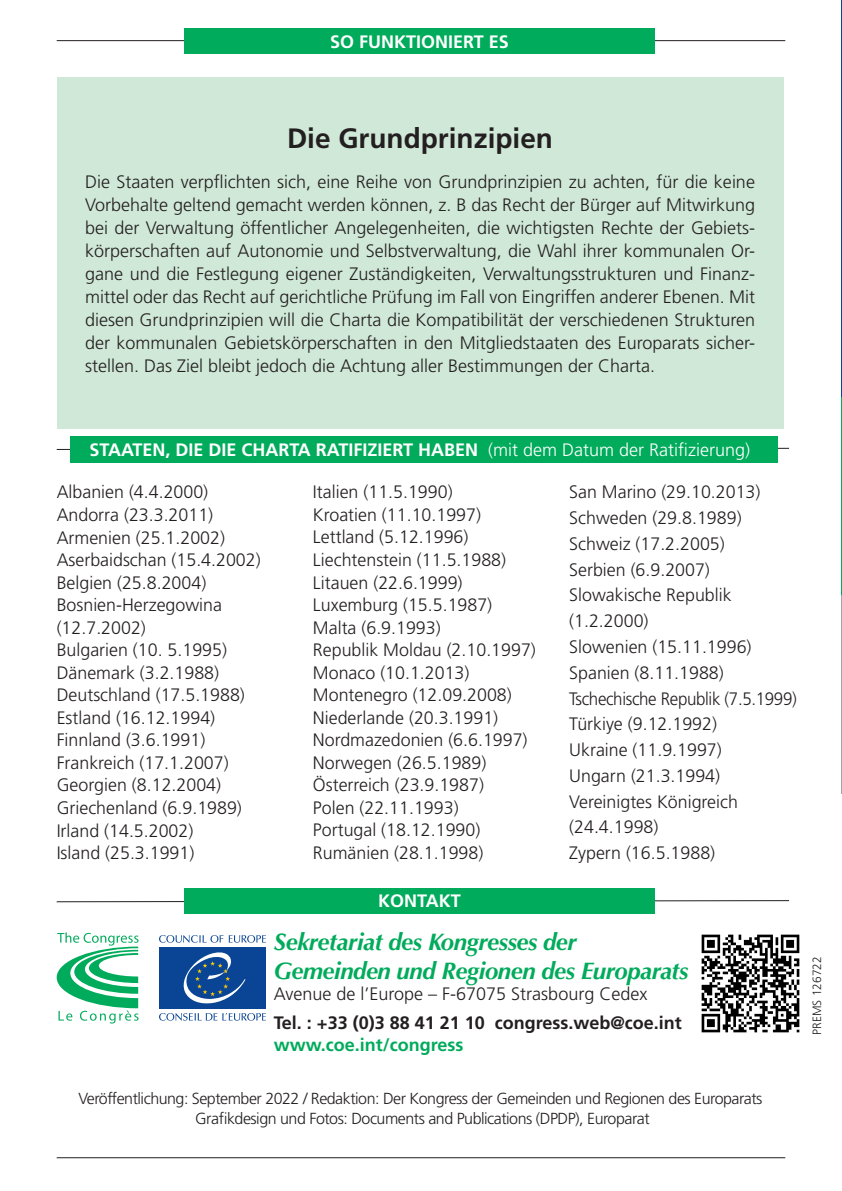
<style>
.page{position:relative;width:842px;height:1191px;background:#fff}
.page>*{position:absolute;margin:0;border:0;box-sizing:border-box;transform-origin:0 0}
.t1{font:700 28px "Frutiger LT Std";color:#231f20}
.t2{font:italic 700 24px/28.8px "Optima LT Std";letter-spacing:-.02em;color:#00ab5b}
.t3{font:300 18px/22.6px "Frutiger LT Std";color:#231f20}
.t4{font:700 18px "Frutiger LT Std";color:#fff}
.t5{font:700 18px "Frutiger LT Std";color:#231f20}
.t6{font:700 18px "Frutiger LT Std";color:#00ab5b}
.t7{font:300 16px/19.2px "Frutiger LT Std";letter-spacing:-.03em;color:#231f20;text-align:center}
.t8{font:300 12px "Frutiger LT Std";color:#231f20}
.s1{font-weight:300}
</style>
<div class="page">
<hr style="left:57px;top:40px;width:728px;height:1px;background:#231f20">
<hr style="left:57px;top:1157px;width:728px;height:1px;background:#231f20">
<svg style="left:56px;top:448px;width:734px;height:2px"></svg>
<svg style="left:56px;top:900px;width:734px;height:2px"></svg>
<div style="left:184px;top:28px;width:471px;height:26px;background:#00ab5b"></div>
<div style="left:70px;top:436px;width:707px;height:27px;background:#00ab5b"></div>
<div style="left:184px;top:888px;width:471px;height:26px;background:#00ab5b"></div>
<div style="left:57px;top:77px;width:726px;height:351px;background:#d0e8d7"></div>
<svg style="left:57px;top:932px;width:82px;height:91px"></svg>
<svg style="left:229px;top:935px;width:37px;height:7px"></svg>
<svg style="left:159px;top:935px;width:64px;height:7px"></svg>
<svg style="left:159px;top:1013px;width:107px;height:7px"></svg>
<div style="left:160px;top:947px;width:106px;height:61px;background:#094594"></div>
<svg style="left:183px;top:952px;width:63px;height:51px"></svg>
<img style="left:701px;top:934px;width:99px;height:99px">
<hr style="left:841px;top:397px;width:1px;height:198px;background:#00ab5b">
<hr style="left:841px;top:595px;width:1px;height:199px;background:#a3a4a8">
<hr style="left:841px;top:0;width:1px;height:397px;background:#094594">
<p class="t4" style="left:330px;top:31px;width:180px">SO FUNKTIONIERT ES</p>
<h1 class="t1" style="left:287px;top:122px;width:268px">Die Grundprinzipien</h1>
<p class="t3" style="left:85px;top:171px;width:671px;text-align:justify">Die Staaten verpflichten sich, eine Reihe von Grundprinzipien zu achten, für die keine Vorbehalte geltend gemacht werden können, z. B das Recht der Bürger auf Mitwirkung bei der Verwaltung öffentlicher Angelegenheiten, die wichtigsten Rechte der Gebiets&shy;körperschaften auf Autonomie und Selbstverwaltung, die Wahl ihrer kommunalen Or&shy;gane und die Festlegung eigener Zuständigkeiten, Verwaltungsstrukturen und Finanz&shy;mittel oder das Recht auf gerichtliche Prüfung im Fall von Eingriffen anderer Ebenen. Mit diesen Grundprinzipien will die Charta die Kompatibilität der verschiedenen Strukturen der kommunalen Gebietskörperschaften in den Mitgliedstaaten des Europarats sicher&shy;stellen. Das Ziel bleibt jedoch die Achtung aller Bestimmungen der Charta.</p>
<p class="t4" style="left:89px;top:439px;width:662px">STAATEN, DIE DIE CHARTA RATIFIZIERT HABEN <span class="s1">(mit dem Datum der Ratifizierung)</span></p>
<p class="t3" style="left:57px;top:481px;width:206px">Albanien (4.4.2000)<br>Andorra (23.3.2011)<br>Armenien (25.1.2002)<br>Aserbaidschan (15.4.2002)<br>Belgien (25.8.2004)<br>Bosnien-Herzegowina (12.7.2002)<br>Bulgarien (10. 5.1995)<br>Dänemark (3.2.1988)<br>Deutschland (17.5.1988)<br>Estland (16.12.1994)<br>Finnland (3.6.1991)<br>Frankreich (17.1.2007)<br>Georgien (8.12.2004)<br>Griechenland (6.9.1989)<br>Irland (14.5.2002)<br>Island (25.3.1991)</p>
<p class="t3" style="left:313px;top:481px;width:224px">Italien (11.5.1990)<br>Kroatien (11.10.1997)<br>Lettland (5.12.1996)<br>Liechtenstein (11.5.1988)<br>Litauen (22.6.1999)<br>Luxemburg (15.5.1987)<br>Malta (6.9.1993)<br>Republik Moldau (2.10.1997)<br>Monaco (10.1.2013)<br>Montenegro (12.09.2008)<br>Niederlande (20.3.1991)<br>Nordmazedonien (6.6.1997)<br>Norwegen (26.5.1989)<br>Österreich (23.9.1987)<br>Polen (22.11.1993)<br>Portugal (18.12.1990)<br>Rumänien (28.1.1998)</p>
<p class="t3" style="left:569px;top:479px;width:229px;line-height:25.8px">San Marino (29.10.2013)<br>Schweden (29.8.1989)<br>Schweiz (17.2.2005)<br>Serbien (6.9.2007)<br>Slowakische Republik (1.2.2000)<br>Slowenien (15.11.1996)<br>Spanien (8.11.1988)<br>Tschechische Republik (7.5.1999)<br>Türkiye (9.12.1992)<br>Ukraine (11.9.1997)<br>Ungarn (21.3.1994)<br>Vereinigtes Königreich (24.4.1998)<br>Zypern (16.5.1988)</p>
<p class="t4" style="left:378px;top:890px;width:84px">KONTAKT</p>
<h2 class="t2" style="left:274px;top:927px;width:416px">Sekretariat des Kongresses der<br>Gemeinden und Regionen des Europarats</h2>
<p class="t3" style="left:274px;top:983px;width:375px">Avenue de l’Europe – F-67075 Strasbourg Cedex</p>
<p class="t5" style="left:274px;top:1012px;width:410px">Tel. : +33 (0)3 88 41 21 10 congress.web@coe.int</p>
<p class="t6" style="left:274px;top:1034px;width:191px">www.coe.int/congress</p>
<p class="t7" style="left:78px;top:1089px;width:685px">Veröffentlichung: September 2022 / Redaktion: Der Kongress der Gemeinden und Regionen des Europarats<br>Grafikdesign und Fotos: Documents and Publications (DPDP), Europarat</p>
<p class="t8" style="left:810px;top:1034px;width:79px;rotate:-90deg">PREMS 126722</p>
</div>
